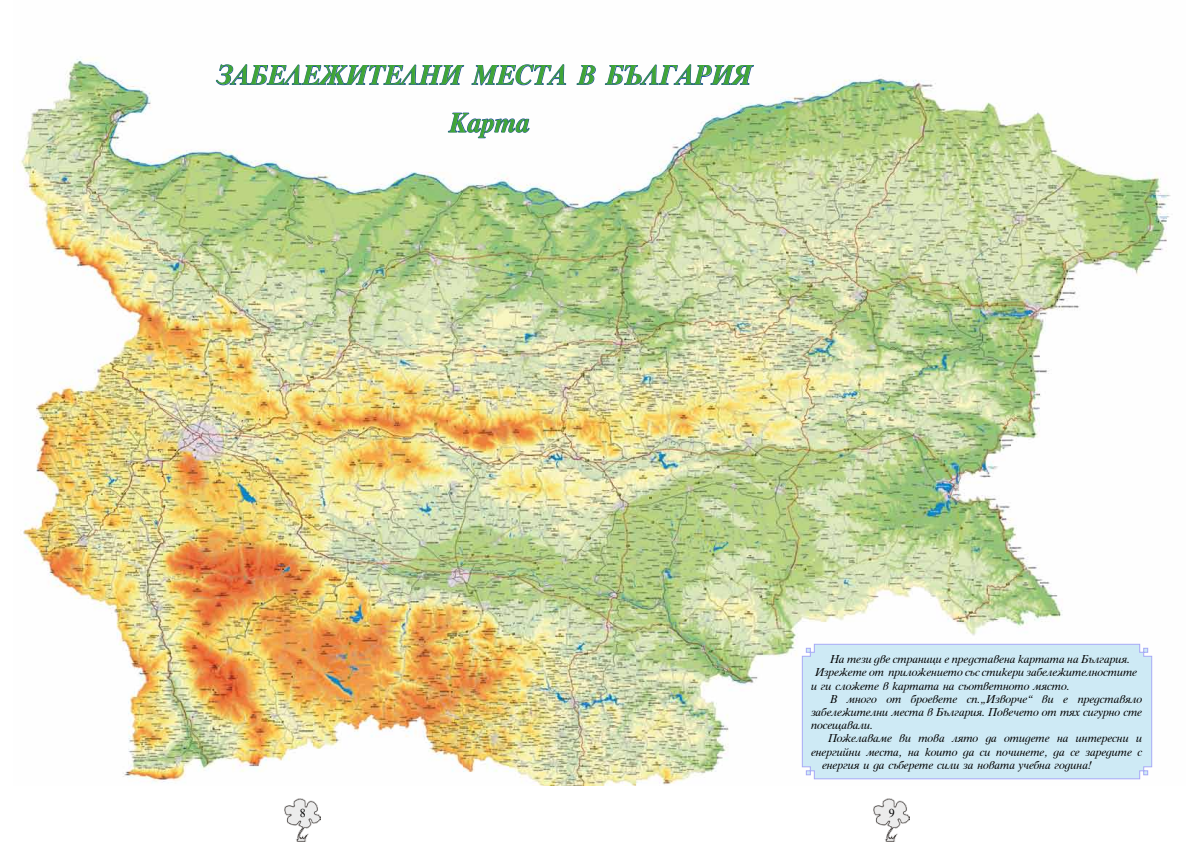
<style>
.page{position:relative;width:1191px;height:842px;background:#fff}
.page>*{position:absolute;margin:0;border:0;box-sizing:border-box;transform-origin:0 0}
.t1{font:italic 26.4px/47.5px "Timok U Bold";color:#3fa535;text-align:center}
.t2{font:12px "Times New Roman";color:#000}
.t3{font:11px "Timok U Italic";color:#000}
</style>
<div class="page">
<img style="left:873px;top:798px;width:36px;height:44px">
<img style="left:285px;top:798px;width:36px;height:44px">
<img style="left:20px;top:58px;width:1151px;height:727px">
<div style="left:801px;top:643px;width:351px;height:137px;background:#ceeaf5"></div>
<svg style="left:215px;top:63px;width:352px;height:23px"></svg>
<svg style="left:575px;top:65px;width:21px;height:20px"></svg>
<svg style="left:604px;top:64px;width:151px;height:22px"></svg>
<svg style="left:447px;top:112px;width:83px;height:27px"></svg>
<h1 class="t1" style="left:217px;top:51px;width:537px">ЗАБЕЛЕЖИТЕЛНИ МЕСТА В БЪЛГАРИЯ<br>Карта</h1>
<p class="t3" style="left:830px;top:652px;width:301px">На тези две страници е представена картата на България.</p>
<p class="t3" style="left:815px;top:665px;width:324px">Изрежете от приложението със стикери забележителностите</p>
<p class="t3" style="left:811px;top:678px;width:260px">и ги сложете в картата на съответното място.</p>
<p class="t3" style="left:830px;top:691px;width:313px">В много от броевете сп.„Изворче“ ви е представяло</p>
<p class="t3" style="left:811px;top:705px;width:333px">забележителни места в България. Повечето от тях сигурно сте</p>
<p class="t3" style="left:811px;top:718px;width:63px">посещавали.</p>
<p class="t3" style="left:828px;top:731px;width:315px">Пожелаваме ви това лято да отидете на интересни и</p>
<p class="t3" style="left:811px;top:744px;width:332px">енергийни места, на които да си починете, да се заредите с</p>
<p class="t3" style="left:822px;top:757px;width:271px">енергия и да съберете сили за новата учебна година!</p>
<p class="t2" style="left:300px;top:805px;width:7px">8</p>
<p class="t2" style="left:888px;top:805px;width:7px">9</p>
</div>
